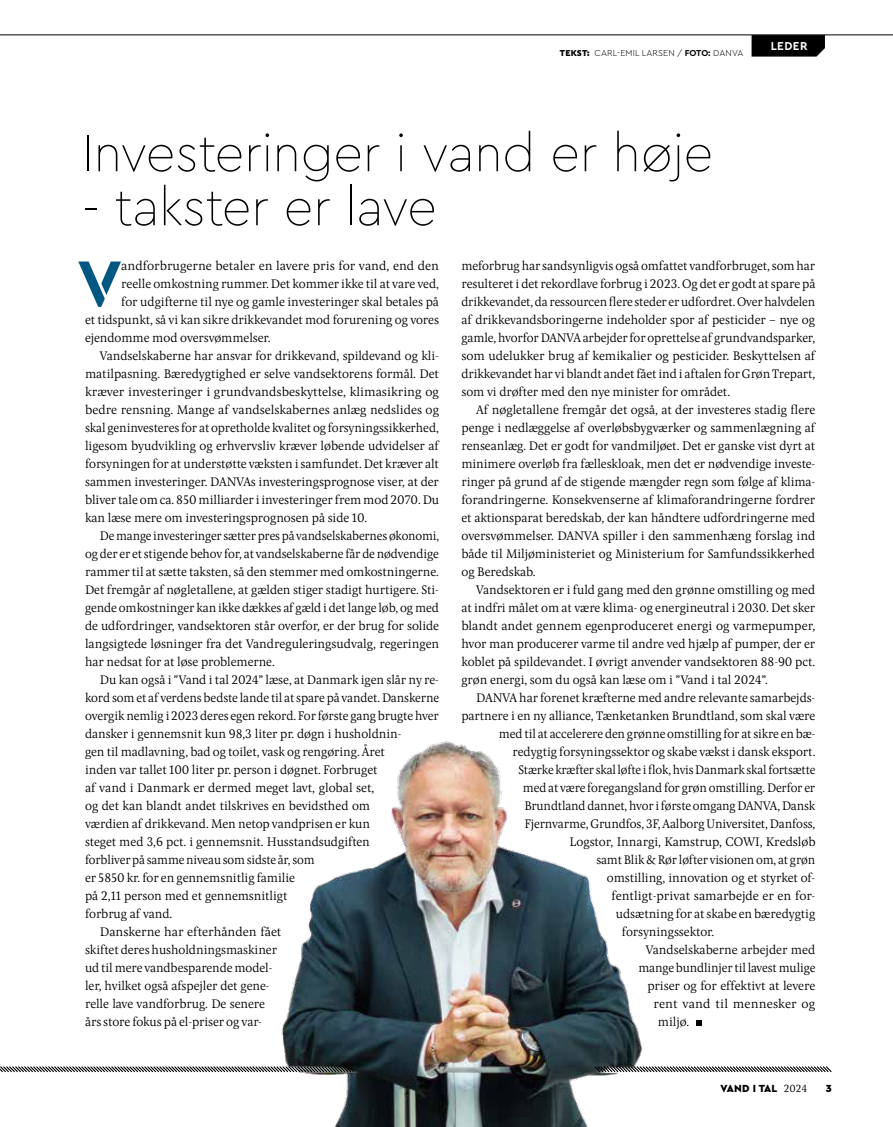
<style>
.page{position:relative;width:893px;height:1127px;background:#fff}
.page>*{position:absolute;margin:0;border:0;box-sizing:border-box;transform-origin:0 0}
.t1{font:700 67.5px "Cera Stencil PRO";color:#005781}
.t2{font:100 54px "Cera PRO";letter-spacing:-.015em;color:#000}
.t3{font:300 12.9px/18px "Pona W03";letter-spacing:-.01em;color:#000;text-align:justify}
.t4{font:700 12px "Cera Pro";letter-spacing:.04em;color:#fff}
.t5{font:900 10.8px "Cera PRO";letter-spacing:.01em;color:#000}
.t6{font:300 9px "Cera PRO";letter-spacing:.015em;color:#000}
.s1{font-weight:900}
.s2{font-family:"Cera Pro";font-weight:700}
.s3{font-family:"Pona W03";font-weight:300}
</style>
<div class="page">
<hr style="left:0;top:34px;width:893px;height:1px;background:#000">
<svg style="left:752px;top:35px;width:73px;height:22px;background:#0b0b0b"></svg>
<img style="left:281px;top:741px;width:421px;height:386px">
<svg style="left:696px;top:1020px;width:5px;height:6px"></svg>
<svg style="left:0;top:1065px;width:356px;height:8px"></svg>
<svg style="left:593px;top:1065px;width:239px;height:8px"></svg>
<p class="t6" style="left:560px;top:47px;width:185px"><span class="s1">TEKST:</span> CARL-EMIL LARSEN / <span class="s2">FOTO:</span> DANVA</p>
<p class="t4" style="left:771px;top:38px;width:38px">LEDER</p>
<h2 class="t2" style="left:82px;top:117px;width:633px">Investeringer i vand er høje</h2>
<h2 class="t2" style="left:82px;top:171px;width:357px">- takster er lave</h2>
<h1 class="t1" style="left:77px;top:238px;width:46px">V</h1>
<p class="t3" style="left:121px;top:256px;width:319px">andforbrugerne betaler en lavere pris for vand, end den</p>
<p class="t3" style="left:461px;top:256px;width:356px">meforbrug har sandsynligvis også omfattet vandforbruget, som har resulteret i det rekordlave forbrug i 2023. Og det er godt at spare på drikkevandet, da ressourcen flere steder er udfordret. Over halvdelen af drikkevandsboringerne indeholder spor af pesticider – nye og gamle, hvorfor DANVA arbejder for oprettelse af grundvandsparker, som udelukker brug af kemikalier og pesticider. Beskyttelsen af drikkevandet har vi blandt andet fået ind i aftalen for Grøn Trepart, som vi drøfter med den nye minister for området.</p>
<p class="t3" style="left:461px;top:400px;width:356px;text-indent:15px">Af nøgletallene fremgår det også, at der investeres stadig flere penge i nedlæggelse af overløbsbygværker og sammenlægning af renseanlæg. Det er godt for vandmiljøet. Det er ganske vist dyrt at minimere overløb fra fælleskloak, men det er nødvendige investe&shy;ringer på grund af de stigende mængder regn som følge af klima&shy;forandringerne. Konsekvenserne af klimaforandringerne fordrer et aktionsparat beredskab, der kan håndtere udfordringerne med oversvømmelser. DANVA spiller i den sammenhæng forslag ind både til Miljøministeriet og Ministerium for Samfundssikkerhed og Beredskab.</p>
<p class="t3" style="left:461px;top:580px;width:356px;text-indent:15px">Vandsektoren er i fuld gang med den grønne omstilling og med at indfri målet om at være klima- og energineutral i 2030. Det sker blandt andet gennem egenproduceret energi og varmepumper, hvor man producerer varme til andre ved hjælp af pumper, der er koblet på spildevandet. I øvrigt anvender vandsektoren 88-90 pct. grøn energi, som du også kan læse om i ”Vand i tal 2024”.</p>
<p class="t3" style="left:476px;top:688px;width:341px">DANVA har forenet kræfterne med andre relevante samarbejds-</p>
<p class="t3" style="left:461px;top:706px;width:355px">partnere i en ny alliance, Tænketanken Brundtland, som skal være</p>
<p class="t3" style="left:499px;top:724px;width:318px">med til at accelerere den grønne omstilling for at sikre en bæ-</p>
<p class="t3" style="left:512px;top:742px;width:305px">redygtig forsyningssektor og skabe vækst i dansk eksport.</p>
<p class="t3" style="left:518px;top:760px;width:298px">Stærke kræfter skal løfte i flok, hvis Danmark skal fortsætte</p>
<p class="t3" style="left:523px;top:778px;width:294px">med at være foregangsland for grøn omstilling. Derfor er</p>
<p class="t3" style="left:524px;top:796px;width:292px">Brundtland dannet, hvor i første omgang DANVA, Dansk</p>
<p class="t3" style="left:524px;top:814px;width:293px">Fjernvarme, Grundfos, 3F, Aalborg Universitet, Danfoss,</p>
<p class="t3" style="left:569px;top:832px;width:248px">Logstor, Innargi, Kamstrup, COWI, Kredsløb</p>
<p class="t3" style="left:596px;top:850px;width:220px">samt Blik &amp; Rør løfter visionen om, at grøn</p>
<p class="t3" style="left:607px;top:868px;width:210px">omstilling, innovation og et styrket of-</p>
<p class="t3" style="left:611px;top:886px;width:206px">fentligt-privat samarbejde er en for-</p>
<p class="t3" style="left:616px;top:904px;width:201px">udsætning for at skabe en bæredygtig</p>
<p class="t3" style="left:622px;top:922px;width:94px">forsyningssektor.</p>
<p class="t3" style="left:646px;top:940px;width:171px">Vandselskaberne arbejder med</p>
<p class="t3" style="left:638px;top:958px;width:179px">mange bundlinjer til lavest mulige</p>
<p class="t3" style="left:647px;top:976px;width:170px">priser og for effektivt at levere</p>
<p class="t3" style="left:653px;top:994px;width:164px">rent vand til mennesker og</p>
<p class="t3" style="left:658px;top:1012px;width:33px">miljø.</p>
<p class="t3" style="left:121px;top:274px;width:319px">reelle omkostning rummer. Det kommer ikke til at vare ved,</p>
<p class="t3" style="left:121px;top:292px;width:319px">for udgifterne til nye og gamle investeringer skal betales på</p>
<p class="t3" style="left:85px;top:310px;width:356px">et tidspunkt, så vi kan sikre drikkevandet mod forurening og vores</p>
<p class="t3" style="left:85px;top:328px;width:187px">ejendomme mod oversvømmelser.</p>
<p class="t3" style="left:100px;top:346px;width:341px">Vandselskaberne har ansvar for drikkevand, spildevand og kli-</p>
<p class="t3" style="left:85px;top:364px;width:355px">matilpasning. Bæredygtighed er selve vandsektorens formål. Det</p>
<p class="t3" style="left:85px;top:382px;width:356px">kræver investeringer i grundvandsbeskyttelse, klimasikring og</p>
<p class="t3" style="left:85px;top:400px;width:356px">bedre rensning. Mange af vandselskabernes anlæg nedslides og</p>
<p class="t3" style="left:85px;top:418px;width:355px">skal geninvesteres for at opretholde kvalitet og forsyningssikkerhed,</p>
<p class="t3" style="left:85px;top:436px;width:355px">ligesom byudvikling og erhvervsliv kræver løbende udvidelser af</p>
<p class="t3" style="left:85px;top:454px;width:355px">forsyningen for at understøtte væksten i samfundet. Det kræver alt</p>
<p class="t3" style="left:85px;top:472px;width:355px">sammen investeringer. DANVAs investeringsprognose viser, at der</p>
<p class="t3" style="left:85px;top:490px;width:356px">bliver tale om ca. 850 milliarder i investeringer frem mod 2070. Du</p>
<p class="t3" style="left:85px;top:508px;width:284px">kan læse mere om investeringsprognosen på side 10.</p>
<p class="t3" style="left:100px;top:526px;width:341px">De mange investeringer sætter pres på vandselskabernes økonomi,</p>
<p class="t3" style="left:85px;top:544px;width:355px">og der er et stigende behov for, at vandselskaberne får de nødvendige</p>
<p class="t3" style="left:85px;top:562px;width:355px">rammer til at sætte taksten, så den stemmer med omkostningerne.</p>
<p class="t3" style="left:85px;top:580px;width:356px">Det fremgår af nøgletallene, at gælden stiger stadigt hurtigere. Sti-</p>
<p class="t3" style="left:85px;top:598px;width:356px">gende omkostninger kan ikke dækkes af gæld i det lange løb, og med</p>
<p class="t3" style="left:85px;top:616px;width:356px">de udfordringer, vandsektoren står overfor, er der brug for solide</p>
<p class="t3" style="left:85px;top:634px;width:356px">langsigtede løsninger fra det Vandreguleringsudvalg, regeringen</p>
<p class="t3" style="left:85px;top:652px;width:191px">har nedsat for at løse problemerne.</p>
<p class="t3" style="left:100px;top:670px;width:341px">Du kan også i ”Vand i tal 2024” læse, at Danmark igen slår ny re-</p>
<p class="t3" style="left:85px;top:688px;width:356px">kord som et af verdens bedste lande til at spare på vandet. Danskerne</p>
<p class="t3" style="left:85px;top:706px;width:355px">overgik nemlig i 2023 deres egen rekord. For første gang brugte hver</p>
<p class="t3" style="left:85px;top:724px;width:318px">dansker i gennemsnit kun 98,3 liter pr. døgn i husholdnin-</p>
<p class="t3" style="left:85px;top:742px;width:302px">gen til madlavning, bad og toilet, vask og rengøring. Året</p>
<p class="t3" style="left:85px;top:760px;width:294px">inden var tallet 100 liter pr. person i døgnet. Forbruget</p>
<p class="t3" style="left:85px;top:778px;width:291px">af vand i Danmark er dermed meget lavt, global set,</p>
<p class="t3" style="left:85px;top:796px;width:287px">og det kan blandt andet tilskrives en bevidsthed om</p>
<p class="t3" style="left:85px;top:814px;width:286px">værdien af drikkevand. Men netop vandprisen er kun</p>
<p class="t3" style="left:85px;top:832px;width:286px">steget med 3,6 pct. i gennemsnit. Husstandsudgiften</p>
<p class="t3" style="left:85px;top:850px;width:231px">forbliver på samme niveau som sidste år, som</p>
<p class="t3" style="left:85px;top:868px;width:211px">er 5850 kr. for en gennemsnitlig familie</p>
<p class="t3" style="left:85px;top:886px;width:204px">på 2,11 person med et gennemsnitligt</p>
<p class="t3" style="left:85px;top:904px;width:89px">forbrug af vand.</p>
<p class="t3" style="left:100px;top:922px;width:183px">Danskerne har efterhånden fået</p>
<p class="t3" style="left:85px;top:940px;width:194px">skiftet deres husholdningsmaskiner</p>
<p class="t3" style="left:85px;top:958px;width:189px">ud til mere vandbesparende model-</p>
<p class="t3" style="left:85px;top:976px;width:186px">ler, hvilket også afspejler det gene-</p>
<p class="t3" style="left:85px;top:994px;width:181px">relle lave vandforbrug. De senere</p>
<p class="t3" style="left:85px;top:1012px;width:179px">års store fokus på el-priser og var-</p>
<p class="t5" style="left:721px;top:1081px;width:88px">VAND I TAL <span class="s3">2024</span></p>
<p class="t5" style="left:826px;top:1081px;width:8px">3</p>
</div>
